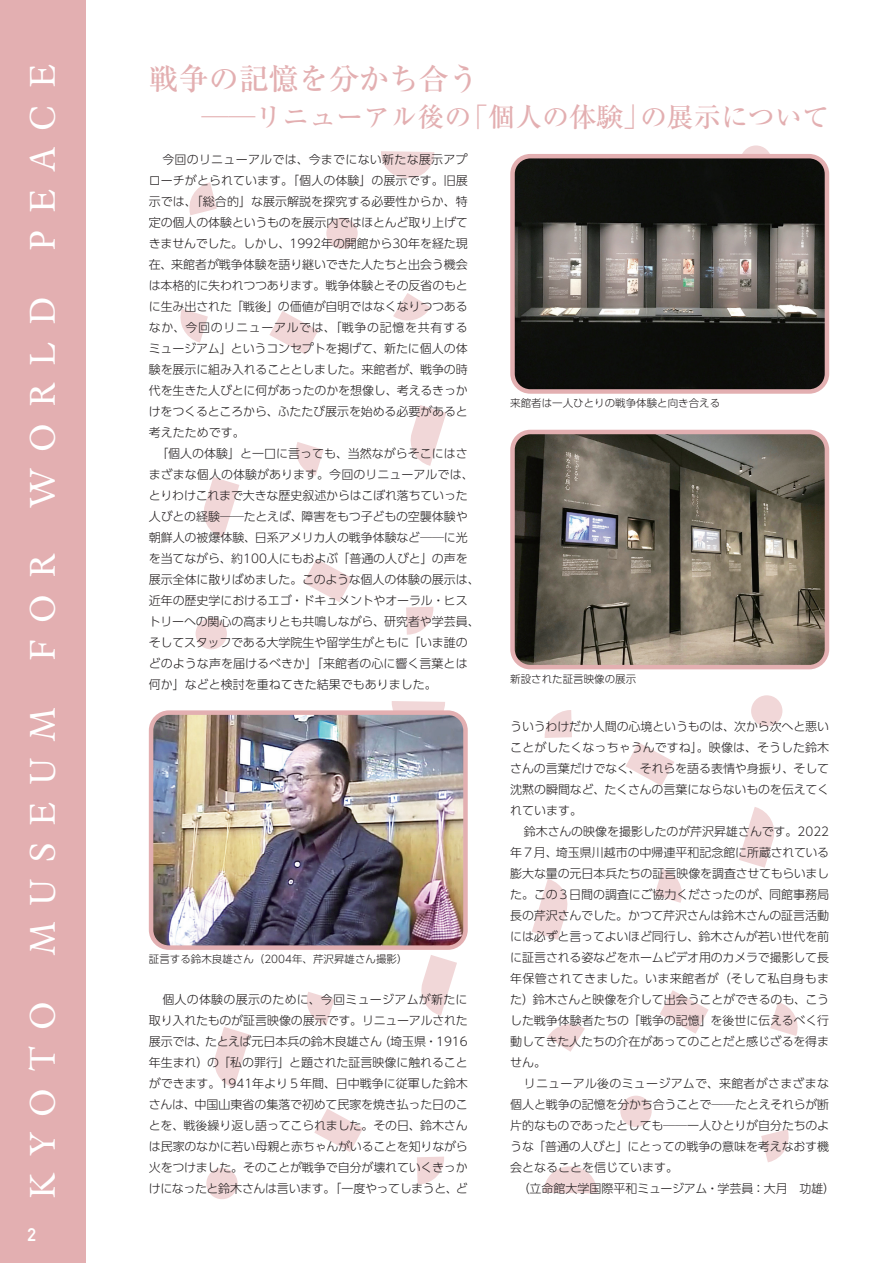
<style>
.page{position:relative;width:893px;height:1263px;background:#fff}
.page>*{position:absolute;margin:0;border:0;box-sizing:border-box;transform-origin:0 0}
.t1{font:37.5px "Espinosa Nova";letter-spacing:.435em;color:#fff}
.t2{font:500 30px "Ryumin Pr 6 N";color:#e3afb1}
.t3{font:500 27px "Ryumin Pr 6 N";color:#e3afb1}
.t4{font:700 18px "DIN Alternate";color:#fff}
.t5{font:300 12px/21px "UD Shin Go Pr 6 N";letter-spacing:-.01em;color:#231f20;text-align:justify}
.t6{font:300 10.5px "UD Shin Go Pr 6 N";color:#231f20}
</style>
<div class="page">
<svg style="left:180px;top:309px;width:28px;height:34px"></svg>
<svg style="left:410px;top:405px;width:36px;height:61px"></svg>
<svg style="left:381px;top:151px;width:53px;height:27px"></svg>
<svg style="left:304px;top:559px;width:48px;height:43px"></svg>
<svg style="left:296px;top:442px;width:28px;height:34px"></svg>
<svg style="left:406px;top:607px;width:28px;height:28px"></svg>
<svg style="left:393px;top:293px;width:38px;height:28px"></svg>
<svg style="left:189px;top:182px;width:28px;height:33px"></svg>
<div style="left:195px;top:618px;width:32px;height:32px;background:#f1d7d8;border-radius:50%"></div>
<svg style="left:203px;top:477px;width:36px;height:61px"></svg>
<svg style="left:269px;top:311px;width:49px;height:43px"></svg>
<div style="left:326px;top:217px;width:32px;height:32px;background:#f1d7d8;border-radius:50%"></div>
<svg style="left:740px;top:145px;width:32px;height:32px"></svg>
<svg style="left:421px;top:955px;width:36px;height:61px"></svg>
<svg style="left:391px;top:701px;width:54px;height:9px"></svg>
<svg style="left:314px;top:1109px;width:49px;height:43px"></svg>
<svg style="left:307px;top:992px;width:27px;height:34px"></svg>
<svg style="left:417px;top:1156px;width:27px;height:28px"></svg>
<div style="left:206px;top:1168px;width:32px;height:31px;background:#f1d7d8;border-radius:50%"></div>
<svg style="left:214px;top:1027px;width:36px;height:61px"></svg>
<svg style="left:770px;top:1002px;width:28px;height:34px"></svg>
<svg style="left:532px;top:879px;width:36px;height:61px"></svg>
<svg style="left:544px;top:1166px;width:53px;height:27px"></svg>
<svg style="left:626px;top:742px;width:48px;height:44px"></svg>
<svg style="left:654px;top:869px;width:28px;height:34px"></svg>
<svg style="left:544px;top:710px;width:28px;height:28px"></svg>
<svg style="left:547px;top:1024px;width:38px;height:28px"></svg>
<svg style="left:761px;top:1129px;width:28px;height:33px"></svg>
<div style="left:751px;top:695px;width:32px;height:32px;background:#f1d7d8;border-radius:50%"></div>
<svg style="left:739px;top:807px;width:36px;height:61px"></svg>
<svg style="left:660px;top:990px;width:49px;height:44px"></svg>
<div style="left:620px;top:1095px;width:32px;height:32px;background:#f1d7d8;border-radius:50%"></div>
<div style="left:0;top:0;width:85px;height:1263px;background:#e3afb1"></div>
<img style="left:154px;top:715px;width:309px;height:230px">
<div style="left:149px;top:710px;width:319px;height:240px;border:4px solid #e3afb1;border-radius:18px"></div>
<img style="left:515px;top:159px;width:309px;height:230px">
<div style="left:510px;top:154px;width:319px;height:240px;border:4px solid #e3afb1;border-radius:18px"></div>
<img style="left:515px;top:435px;width:309px;height:229px">
<div style="left:510px;top:430px;width:319px;height:239px;border:4px solid #e3afb1;border-radius:18px"></div>
<h1 class="t1" style="left:22px;top:1199px;width:1137px;rotate:-90deg">KYOTO MUSEUM FOR WORLD PEACE</h1>
<h3 class="t4" style="left:28px;top:1221px;width:10px">2</h3>
<h2 class="t2" style="left:149px;top:55px;width:331px">戦争の記憶を分かち合う</h2>
<h3 class="t3" style="left:201px;top:95px;width:629px">──リニューアル後の「個人の体験」の展示について</h3>
<p class="t5" style="left:149px;top:149px;width:320px;text-indent:14px">今回のリニューアルでは、今までにない新たな展示アプローチがとられています。「個人の体験」の展示です。旧展示では、「総合的」な展示解説を探究する必要性からか、特定の個人の体験というものを展示内ではほとんど取り上げてきませんでした。しかし、1992年の開館から30年を経た現在、来館者が戦争体験を語り継いできた人たちと出会う機会は本格的に失われつつあります。戦争体験とその反省のもとに生み出された「戦後」の価値が自明ではなくなりつつあるなか、今回のリニューアルでは、「戦争の記憶を共有するミュージアム」というコンセプトを掲げて、新たに個人の体験を展示に組み入れることとしました。来館者が、戦争の時代を生きた人びとに何があったのかを想像し、考えるきっかけをつくるところから、ふたたび展示を始める必要があると考えたためです。</p>
<p class="t5" style="left:149px;top:443px;width:332px;text-align:left;text-indent:8px">「個人の体験」と一口に言っても、当然ながらそこにはさまざまな個人の体験があります。今回のリニューアルでは、とりわけこれまで大きな歴史叙述からはこぼれ落ちていった人びとの経験──たとえば、障害をもつ子どもの空襲体験や朝鮮人の被爆体験、日系アメリカ人の戦争体験など──に光を当てながら、約100人にもおよぶ「普通の人びと」の声を展示全体に散りばめました。このような個人の体験の展示は、近年の歴史学におけるエゴ・ドキュメントやオーラル・ヒストリーへの関心の高まりとも共鳴しながら、研究者や学芸員、そしてスタッフである大学院生や留学生がともに「いま誰のどのような声を届けるべきか」「来館者の心に響く言葉とは何か」などと検討を重ねてきた結果でもありました。</p>
<p class="t6" style="left:510px;top:395px;width:211px">来館者は一人ひとりの戦争体験と向き合える</p>
<p class="t6" style="left:510px;top:670px;width:127px">新設された証言映像の展示</p>
<p class="t6" style="left:149px;top:951px;width:260px">証言する鈴木良雄さん（2004年、芹沢昇雄さん撮影）</p>
<p class="t5" style="left:149px;top:989px;width:320px;text-indent:14px">個人の体験の展示のために、今回ミュージアムが新たに取り入れたものが証言映像の展示です。リニューアルされた展示では、たとえば元日本兵の鈴木良雄さん（埼玉県・1916年生まれ）の「私の罪行」と題された証言映像に触れることができます。1941年より5年間、日中戦争に従軍した鈴木さんは、中国山東省の集落で初めて民家を焼き払った日のことを、戦後繰り返し語ってこられました。その日、鈴木さんは民家のなかに若い母親と赤ちゃんがいることを知りながら火をつけました。そのことが戦争で自分が壊れていくきっかけになったと鈴木さんは言います。「⼀度やってしまうと、ど</p>
<p class="t5" style="left:510px;top:716px;width:320px">ういうわけだか⼈間の⼼境というものは、次から次へと悪いことがしたくなっちゃうんですね」。映像は、そうした鈴木さんの言葉だけでなく、それらを語る表情や身振り、そして沈黙の瞬間など、たくさんの言葉にならないものを伝えてくれています。</p>
<p class="t5" style="left:510px;top:821px;width:320px;text-indent:14px">鈴木さんの映像を撮影したのが芹沢昇雄さんです。2022年7月、埼玉県川越市の中帰連平和記念館に所蔵されている膨大な量の元日本兵たちの証言映像を調査させてもらいました。この3日間の調査にご協力くださったのが、同館事務局長の芹沢さんでした。かつて芹沢さんは鈴木さんの証言活動には必ずと言ってよいほど同行し、鈴木さんが若い世代を前に証言される姿などをホームビデオ用のカメラで撮影して長年保管されてきました。いま来館者が（そして私自身もまた）鈴木さんと映像を介して出会うことができるのも、こうした戦争体験者たちの「戦争の記憶」を後世に伝えるべく行動してきた人たちの介在があってのことだと感じざるを得ません。</p>
<p class="t5" style="left:510px;top:1073px;width:320px;text-indent:14px">リニューアル後のミュージアムで、来館者がさまざまな個人と戦争の記憶を分かち合うことで──たとえそれらが断片的なものであったとしても──一人ひとりが自分たちのような「普通の人びと」にとっての戦争の意味を考えなおす機会となることを信じています。</p>
<p class="t5" style="left:518px;top:1178px;width:319px">（立命館大学国際平和ミュージアム・学芸員：大月　功雄）</p>
</div>
